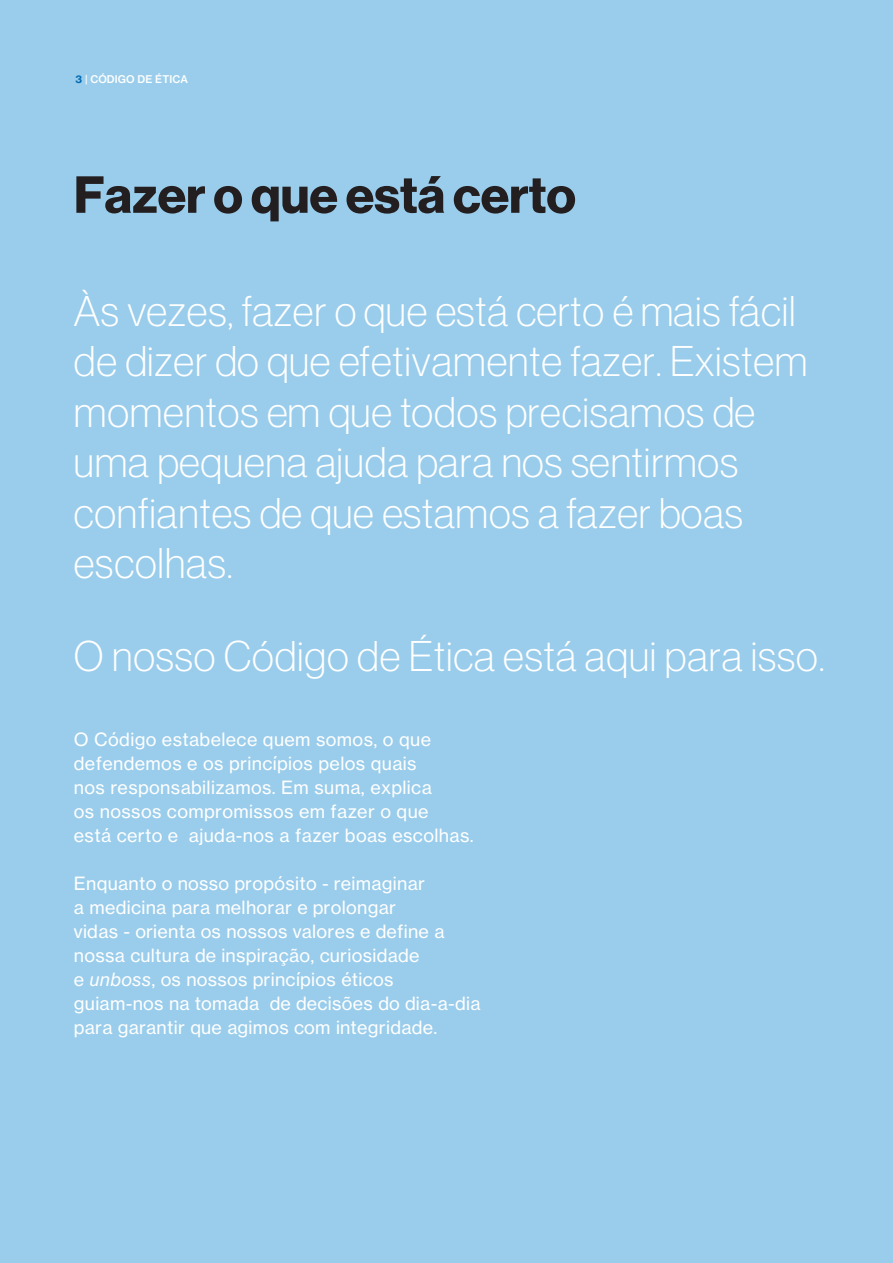
<style>
.page{position:relative;width:893px;height:1263px;background:#9acdeb}
.page>*{position:absolute;margin:0;border:0;box-sizing:border-box;transform-origin:0 0}
.Folio_LEFT___page_he{font:700 51px "Volta Modern Display 75";color:#231f20}
.Folio_LEFT___page_he-2{font:100 42px/50.4px "Volta Modern Display 35";letter-spacing:.02em;color:#fff}
.Folio_LEFT___page_he-3{font:18px/24px "Volta Modern Text 55 Roman";letter-spacing:.015em;color:#fff}
.Folio_LEFT___page_he-4{font:500 10.5px "Volta Modern Text 65";letter-spacing:.01em;color:#fff}
.s1{font-family:"Volta Modern Text 75";font-weight:700;color:#006ab2}
.s2{font-family:"Volta Modern Text 56";font-style:italic}
</style>
<div class="page">
<p class="Folio_LEFT___page_he-4" style="left:75px;top:73px;width:114px"><span class="s1">3</span> | CÓDIGO DE ÉTICA</p>
<p class="Folio_LEFT___page_he" style="left:74px;top:165px;width:503px">Fazer o que está certo</p>
<p class="Folio_LEFT___page_he-2" style="left:74px;top:286px;width:735px">Às vezes, fazer o que está certo é mais fácil de dizer do que efetivamente fazer. Existem momentos em que todos precisamos de uma pequena ajuda para nos sentirmos confiantes de que estamos a fazer boas escolhas.</p>
<p class="Folio_LEFT___page_he-2" style="left:74px;top:631px;width:752px">O nosso Código de Ética está aqui para isso.</p>
<p class="Folio_LEFT___page_he-3" style="left:74px;top:728px;width:401px">O Código estabelece quem somos, o que defendemos e os princípios pelos quais<br>nos responsabilizamos. Em suma, explica<br>os nossos compromissos em fazer o que<br>está certo e ajuda-nos a fazer boas escolhas.</p>
<p class="Folio_LEFT___page_he-3" style="left:74px;top:872px;width:408px">Enquanto o nosso propósito - reimaginar<br>a medicina para melhorar e prolongar<br>vidas - orienta os nossos valores e define a nossa cultura de inspiração, curiosidade<br>e <span class="s2">unboss</span>, os nossos princípios éticos guiam-nos na tomada de decisões do dia-a-dia para garantir que agimos com integridade.</p>
</div>
